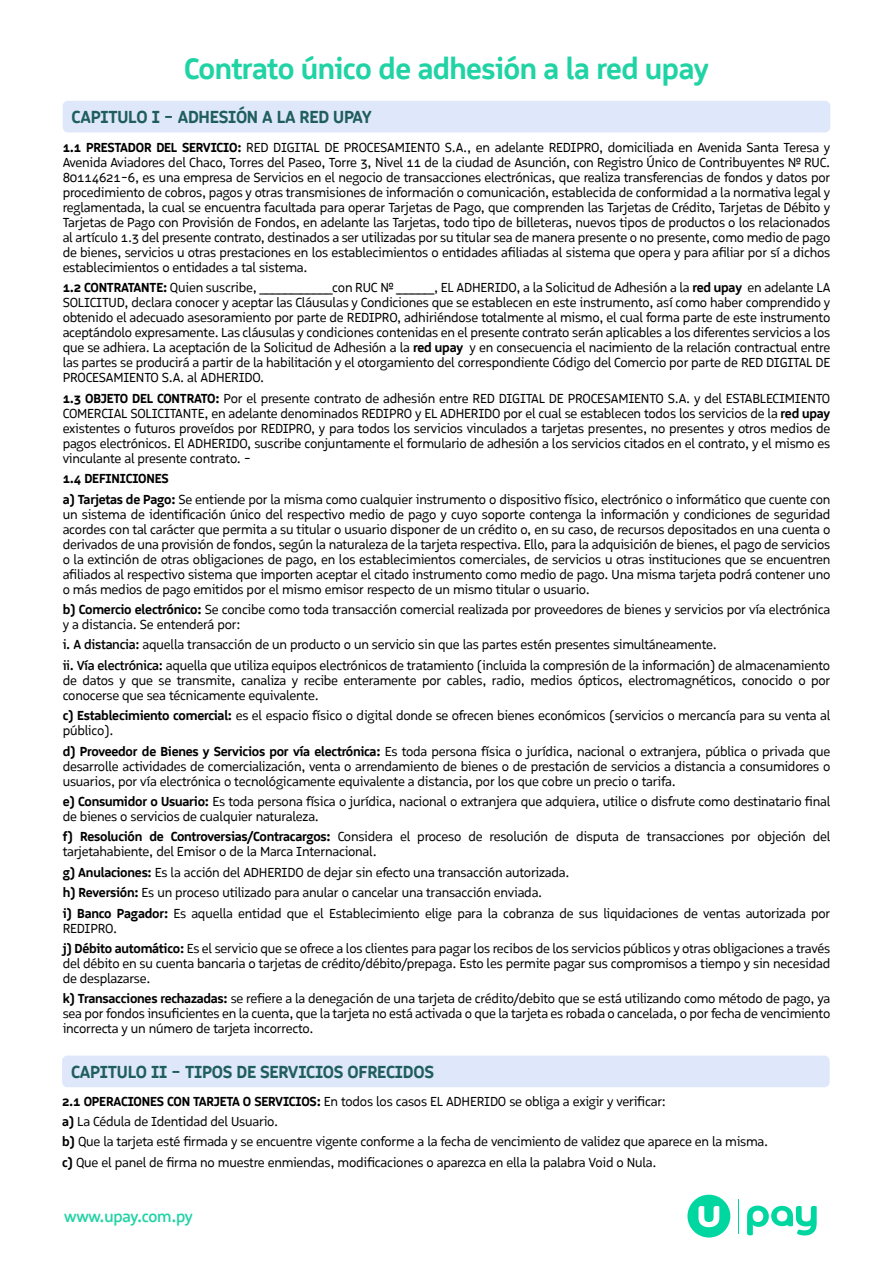
<style>
.page{position:relative;width:893px;height:1263px;background:#fff}
.page>*{position:absolute;margin:0;border:0;box-sizing:border-box;transform-origin:0 0}
.t1{font:700 30.45px "Logical";letter-spacing:-.015em;color:#20d3a4}
.t2{font:700 18px "Logical";letter-spacing:-.015em;color:#205e5e}
.t3{font:500 16.5px "Logical";letter-spacing:-.015em;color:#20d3a4}
.t4{font:13.5px/15px "Logical";letter-spacing:-.015em;color:#000}
.s1{font-weight:700}
.s2{font-weight:500}
</style>
<div class="page">
<div style="left:63px;top:101px;width:767px;height:31px;background:#dee8fa;border-radius:5px"></div>
<hr style="left:738px;top:1199px;width:1px;height:34px;background:#00d6a0">
<svg style="left:747px;top:1205px;width:70px;height:30px"></svg>
<div style="left:687px;top:1195px;width:43px;height:42px;background:#00d6a0;border-radius:50%"></div>
<svg style="left:698px;top:1206px;width:21px;height:21px"></svg>
<div style="left:62px;top:1055px;width:768px;height:32px;background:#dee8fa;border-radius:5px"></div>
<h1 class="t1" style="left:184px;top:50px;width:526px">Contrato único de adhesión a la red upay</h1>
<h2 class="t2" style="left:72px;top:106px;width:302px">CAPITULO I - ADHESIÓN A LA RED UPAY</h2>
<p class="t4" style="left:63px;top:140px;width:769px;text-align:justify"><span class="s1">1.1 PRESTADOR DEL SERVICIO:</span> RED DIGITAL DE PROCESAMIENTO S.A., en adelante REDIPRO, domiciliada en Avenida Santa Teresa y Avenida Aviadores del Chaco, Torres del Paseo, Torre 3, Nivel 11 de la ciudad de Asunción, con Registro Único de Contribuyentes Nº RUC.<br>80114621-6, es una empresa de Servicios en el negocio de transacciones electrónicas, que realiza transferencias de fondos y datos por procedimiento de cobros, pagos y otras transmisiones de información o comunicación, establecida de conformidad a la normativa legal y reglamentada, la cual se encuentra facultada para operar Tarjetas de Pago, que comprenden las Tarjetas de Crédito, Tarjetas de Débito y Tarjetas de Pago con Provisión de Fondos, en adelante las Tarjetas, todo tipo de billeteras, nuevos tipos de productos o los relacionados al artículo 1.3 del presente contrato, destinados a ser utilizadas por su titular sea de manera presente o no presente, como medio de pago de bienes, servicios u otras prestaciones en los establecimientos o entidades afiliadas al sistema que opera y para afiliar por sí a dichos establecimientos o entidades a tal sistema.</p>
<p class="t4" style="left:63px;top:280px;width:769px;text-align:justify"><span class="s1">1.2 CONTRATANTE:</span> Quien suscribe, _______________________con RUC Nº ____________, EL ADHERIDO, a la Solicitud de Adhesión a la <span class="s1">red upay</span> en adelante LA SOLICITUD, declara conocer y aceptar las Cláusulas y Condiciones que se establecen en este instrumento, así como haber comprendido y obtenido el adecuado asesoramiento por parte de REDIPRO, adhiriéndose totalmente al mismo, el cual forma parte de este instrumento aceptándolo expresamente. Las cláusulas y condiciones contenidas en el presente contrato serán aplicables a los diferentes servicios a los que se adhiera. La aceptación de la Solicitud de Adhesión a la <span class="s1">red upay</span> y en consecuencia el nacimiento de la relación contractual entre las partes se producirá a partir de la habilitación y el otorgamiento del correspondiente Código del Comercio por parte de RED DIGITAL DE PROCESAMIENTO S.A. al ADHERIDO.</p>
<p class="t4" style="left:63px;top:391px;width:769px;text-align:justify"><span class="s1">1.3 OBJETO DEL CONTRATO:</span> Por el presente contrato de adhesión entre RED DIGITAL DE PROCESAMIENTO S.A. y del ESTABLECIMIENTO COMERCIAL SOLICITANTE, en adelante denominados REDIPRO y EL ADHERIDO por el cual se establecen todos los servicios de la <span class="s1">red upay </span>existentes o futuros proveídos por REDIPRO, y para todos los servicios vinculados a tarjetas presentes, no presentes y otros medios de pagos electrónicos. El ADHERIDO, suscribe conjuntamente el formulario de adhesión a los servicios citados en el contrato, y el mismo es vinculante al presente contrato. -</p>
<p class="t4" style="left:63px;top:468px;width:769px;line-height:20.4px"><span class="s1">1.4 DEFINICIONES<br>a) Tarjetas de Pago:</span> Se entiende por la misma como cualquier instrumento o dispositivo físico, electrónico o informático que cuente con</p>
<p class="t4" style="left:63px;top:506px;width:769px;text-align:justify">un sistema de identificación único del respectivo medio de pago y cuyo soporte contenga la información y condiciones de seguridad acordes con tal carácter que permita a su titular o usuario disponer de un crédito o, en su caso, de recursos depositados en una cuenta o derivados de una provisión de fondos, según la naturaleza de la tarjeta respectiva. Ello, para la adquisición de bienes, el pago de servicios o la extinción de otras obligaciones de pago, en los establecimientos comerciales, de servicios u otras instituciones que se encuentren afiliados al respectivo sistema que importen aceptar el citado instrumento como medio de pago. Una misma tarjeta podrá contener uno o más medios de pago emitidos por el mismo emisor respecto de un mismo titular o usuario.</p>
<p class="t4" style="left:63px;top:602px;width:769px"><span class="s1">b) Comercio electrónico:</span> Se concibe como toda transacción comercial realizada por proveedores de bienes y servicios por vía electrónica y a distancia. Se entenderá por:</p>
<p class="t4" style="left:63px;top:634px;width:769px;line-height:20.4px"><span class="s2">i. A distancia:</span> aquella transacción de un producto o un servicio sin que las partes estén presentes simultáneamente.<br><span class="s2">ii. Vía electrónica:</span> aquella que utiliza equipos electrónicos de tratamiento (incluida la compresión de la información) de almacenamiento</p>
<p class="t4" style="left:63px;top:672px;width:769px">de datos y que se transmite, canaliza y recibe enteramente por cables, radio, medios ópticos, electromagnéticos, conocido o por conocerse que sea técnicamente equivalente.</p>
<p class="t4" style="left:63px;top:708px;width:769px"><span class="s1">c) Establecimiento comercial:</span> es el espacio físico o digital donde se ofrecen bienes económicos (servicios o mercancía para su venta al público).</p>
<p class="t4" style="left:63px;top:743px;width:769px;text-align:justify"><span class="s1">d) Proveedor de Bienes y Servicios por vía electrónica:</span> Es toda persona física o jurídica, nacional o extranjera, pública o privada que desarrolle actividades de comercialización, venta o arrendamiento de bienes o de prestación de servicios a distancia a consumidores o usuarios, por vía electrónica o tecnológicamente equivalente a distancia, por los que cobre un precio o tarifa.</p>
<p class="t4" style="left:63px;top:794px;width:769px"><span class="s1">e) Consumidor o Usuario:</span> Es toda persona física o jurídica, nacional o extranjera que adquiera, utilice o disfrute como destinatario final de bienes o servicios de cualquier naturaleza.</p>
<p class="t4" style="left:63px;top:829px;width:769px"><span class="s1">f) Resolución de Controversias/Contracargos:</span> Considera el proceso de resolución de disputa de transacciones por objeción del tarjetahabiente, del Emisor o de la Marca Internacional.</p>
<p class="t4" style="left:63px;top:862px;width:769px;line-height:20.4px"><span class="s1">g) Anulaciones:</span> Es la acción del ADHERIDO de dejar sin efecto una transacción autorizada.<br><span class="s1">h) Reversión:</span> Es un proceso utilizado para anular o cancelar una transacción enviada.<br><span class="s1">i) Banco Pagador:</span> Es aquella entidad que el Establecimiento elige para la cobranza de sus liquidaciones de ventas autorizada por</p>
<p class="t4" style="left:63px;top:918px;width:769px;line-height:20.4px">REDIPRO.<br><span class="s1">j) Débito automático:</span> Es el servicio que se ofrece a los clientes para pagar los recibos de los servicios públicos y otras obligaciones a través</p>
<p class="t4" style="left:63px;top:956px;width:769px">del débito en su cuenta bancaria o tarjetas de crédito/débito/prepaga. Esto les permite pagar sus compromisos a tiempo y sin necesidad de desplazarse.</p>
<p class="t4" style="left:63px;top:991px;width:769px;text-align:justify"><span class="s1">k) Transacciones rechazadas:</span> se refiere a la denegación de una tarjeta de crédito/debito que se está utilizando como método de pago, ya sea por fondos insuficientes en la cuenta, que la tarjeta no está activada o que la tarjeta es robada o cancelada, o por fecha de vencimiento incorrecta y un número de tarjeta incorrecto.</p>
<h2 class="t2" style="left:71px;top:1060px;width:364px">CAPITULO II - TIPOS DE SERVICIOS OFRECIDOS</h2>
<p class="t4" style="left:62px;top:1091px;width:708px;line-height:20.4px"><span class="s1">2.1 OPERACIONES CON TARJETA O SERVICIOS:</span> En todos los casos EL ADHERIDO se obliga a exigir y verificar:<br><span class="s1">a)</span> La Cédula de Identidad del Usuario.<br><span class="s1">b)</span> Que la tarjeta esté firmada y se encuentre vigente conforme a la fecha de vencimiento de validez que aparece en la misma. <span class="s1">c)</span> Que el panel de firma no muestre enmiendas, modificaciones o aparezca en ella la palabra Void o Nula.</p>
<p class="t3" style="left:64px;top:1206px;width:130px">www.upay.com.py</p>
</div>
